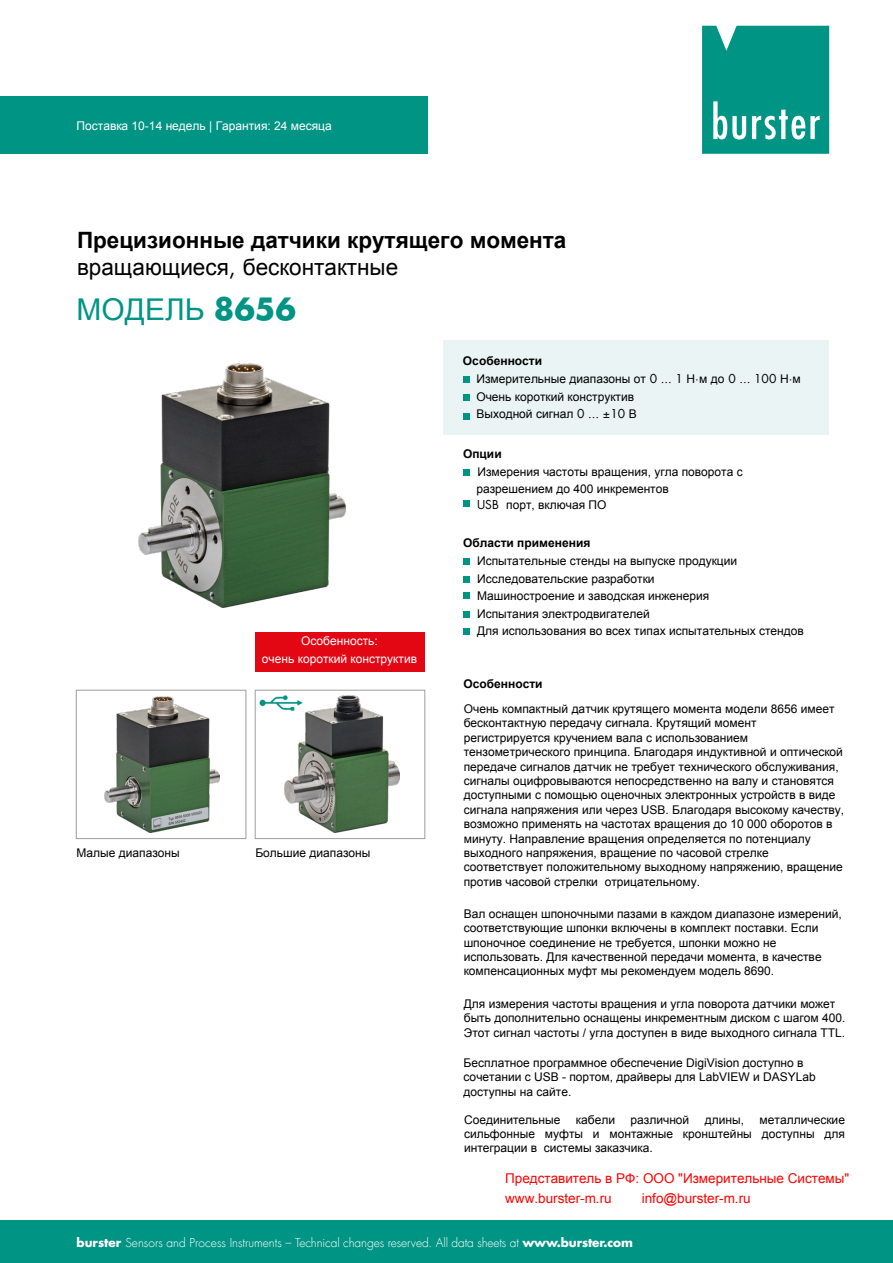
<style>
.page{position:relative;width:893px;height:1263px;background:#fff}
.page>*{position:absolute;margin:0;border:0;box-sizing:border-box;transform-origin:0 0}
.t1{font:30px "Arial";color:#009484}
.t2{font:700 22.5px/27.6px "Arial";color:#000}
.t3{font:13.5px/19.8px "Arial";color:#f00}
.t4{font:12px/14.4px "Arial";color:#000}
.t5{font:300 12px "Futura LT";letter-spacing:-.01em;color:#fff}
.t6{font:12px/17.2px "Arial";color:#fff;text-align:center}
.t7{font:700 12px "Arial";color:#000}
.s1{font-weight:400}
.s2{font-family:"Futura LT";font-weight:400}
.s3{font-family:"Futura LT";font-weight:700}
.s4{font-weight:700}
.s5{font-family:"Futura LT"}
</style>
<div class="page">
<svg style="left:702px;top:26px;width:127px;height:128px;background:#179d8f"></svg>
<div style="left:0;top:96px;width:428px;height:58px;background:#009484"></div>
<div style="left:0;top:1220px;width:893px;height:43px;background:#009484"></div>
<div style="left:443px;top:340px;width:386px;height:95px;background:#ebf4f4"></div>
<svg style="left:463px;top:376px;width:6px;height:6px"></svg>
<div style="left:463px;top:394px;width:6px;height:7px;background:#009484"></div>
<svg style="left:463px;top:413px;width:6px;height:6px"></svg>
<svg style="left:463px;top:469px;width:6px;height:6px"></svg>
<svg style="left:463px;top:501px;width:6px;height:6px"></svg>
<svg style="left:463px;top:558px;width:6px;height:6px"></svg>
<svg style="left:463px;top:577px;width:6px;height:6px"></svg>
<div style="left:463px;top:592px;width:6px;height:7px;background:#009484"></div>
<svg style="left:463px;top:611px;width:6px;height:6px"></svg>
<div style="left:463px;top:628px;width:6px;height:7px;background:#009484"></div>
<div style="left:76px;top:690px;width:170px;height:149px;border:1px solid #9d9d9c"></div>
<div style="left:255px;top:690px;width:170px;height:149px;border:1px solid #9d9d9c"></div>
<img style="left:138px;top:363px;width:207px;height:245px">
<img style="left:284px;top:695px;width:115px;height:137px">
<img style="left:105px;top:697px;width:115px;height:135px">
<img style="left:260px;top:695px;width:43px;height:15px">
<div style="left:255px;top:632px;width:170px;height:40px;background:#e30613"></div>
<p class="t6" style="left:77px;top:117px;width:257px">Поставка 10-14 недель | Гарантия: 24 месяца</p>
<h2 class="t2" style="left:77px;top:226px;width:491px">Прецизионные датчики крутящего момента <span class="s1">вращающиеся</span><span class="s2">,</span> <span class="s1">бесконтактные</span></h2>
<h1 class="t1" style="left:77px;top:290px;width:221px">МОДЕЛЬ <span class="s3">8656</span></h1>
<p class="t6" style="left:262px;top:633px;width:157px">Особенность:<br>очень короткий конструктив</p>
<p class="t4" style="left:77px;top:846px;width:105px">Малые диапазоны</p>
<p class="t4" style="left:255px;top:846px;width:117px">Большие диапазоны</p>
<p class="t4" style="left:476px;top:352px;width:326px;line-height:17.9px;text-indent:-13px"><span class="s4">Особенности<br></span>Измерительные диапазоны от <span class="s5">0 ... 1</span> Н<span class="s5">·</span>м до <span class="s5">0 ... 100</span> Н<span class="s5">·</span>м<br>Очень короткий конструктив<br>Выходной сигнал <span class="s5">0 ... ±10</span> В</p>
<p class="t7" style="left:463px;top:446px;width:40px">Опции</p>
<p class="t4" style="left:476px;top:463px;width:268px;line-height:17.1px">Измерения частоты вращения, угла поворота с разрешением до 400 инкрементов</p>
<p class="t4" style="left:477px;top:498px;width:131px"><span class="s5">USB</span> порт, включая ПО</p>
<p class="t7" style="left:463px;top:535px;width:129px">Области применения</p>
<p class="t4" style="left:477px;top:552px;width:328px;line-height:17.5px">Испытательные стенды на выпуске продукции Исследовательские разработки<br>Машиностроение и заводская инженерия<br>Испытания электродвигателей<br>Для использования во всех типах испытательных стендов</p>
<p class="t7" style="left:463px;top:676px;width:81px">Особенности</p>
<p class="t4" style="left:464px;top:702px;width:382px">Очень компактный датчик крутящего момента модели 8656 имеет бесконтактную передачу сигнала. Крутящий момент регистрируется кручением вала с использованием тензометрического принципа. Благодаря индуктивной и оптической передаче сигналов датчик не требует технического обслуживания, сигналы оцифровываются непосредственно на валу и становятся доступными с помощью оценочных электронных устройств в виде сигнала напряжения или через USB. Благодаря высокому качеству, возможно применять на частотах вращения до 10 000 оборотов в минуту. Направление вращения определяется по потенциалу выходного напряжения, вращение по часовой стрелке соответствует положительному выходному напряжению, вращение против часовой стрелки отрицательному.</p>
<p class="t4" style="left:464px;top:906px;width:380px">Вал оснащен шпоночными пазами в каждом диапазоне измерений, соответствующие шпонки включены в комплект поставки. Если шпоночное соединение не требуется, шпонки можно не использовать. Для качественной передачи момента, в качестве компенсационных муфт мы рекомендуем модель 8690.</p>
<p class="t4" style="left:464px;top:996px;width:383px">Для измерения частоты вращения и угла поворота датчики может быть дополнительно оснащены инкрементным диском с шагом 400.<br>Этот сигнал частоты / угла доступен в виде выходного сигнала TTL.</p>
<p class="t4" style="left:464px;top:1056px;width:354px">Бесплатное программное обеспечение DigiVision доступно в сочетании с USB - портом, драйверы для LabVIEW и DASYLab доступны на сайте.</p>
<p class="t4" style="left:464px;top:1112px;width:98px">Соединительные</p>
<p class="t4" style="left:576px;top:1112px;width:41px">кабели</p>
<p class="t4" style="left:630px;top:1112px;width:60px">различной</p>
<p class="t4" style="left:705px;top:1112px;width:41px">длины,</p>
<p class="t4" style="left:464px;top:1112px;width:382px;text-align:justify;text-indent:296px">металлические сильфонные муфты и монтажные кронштейны доступны для интеграции в системы заказчика.</p>
<p class="t3" style="left:505px;top:1169px;width:346px">Представитель в РФ: ООО "Измерительные Системы" www.burster-m.ru</p>
<p class="t3" style="left:642px;top:1188px;width:110px">info@burster-m.ru</p>
<p class="t5" style="left:77px;top:1235px;width:558px"><span class="s4">burster</span> Sensors and Process Instruments – Technical changes reserved. All data sheets at <span class="s4">www.burster.com</span></p>
</div>
